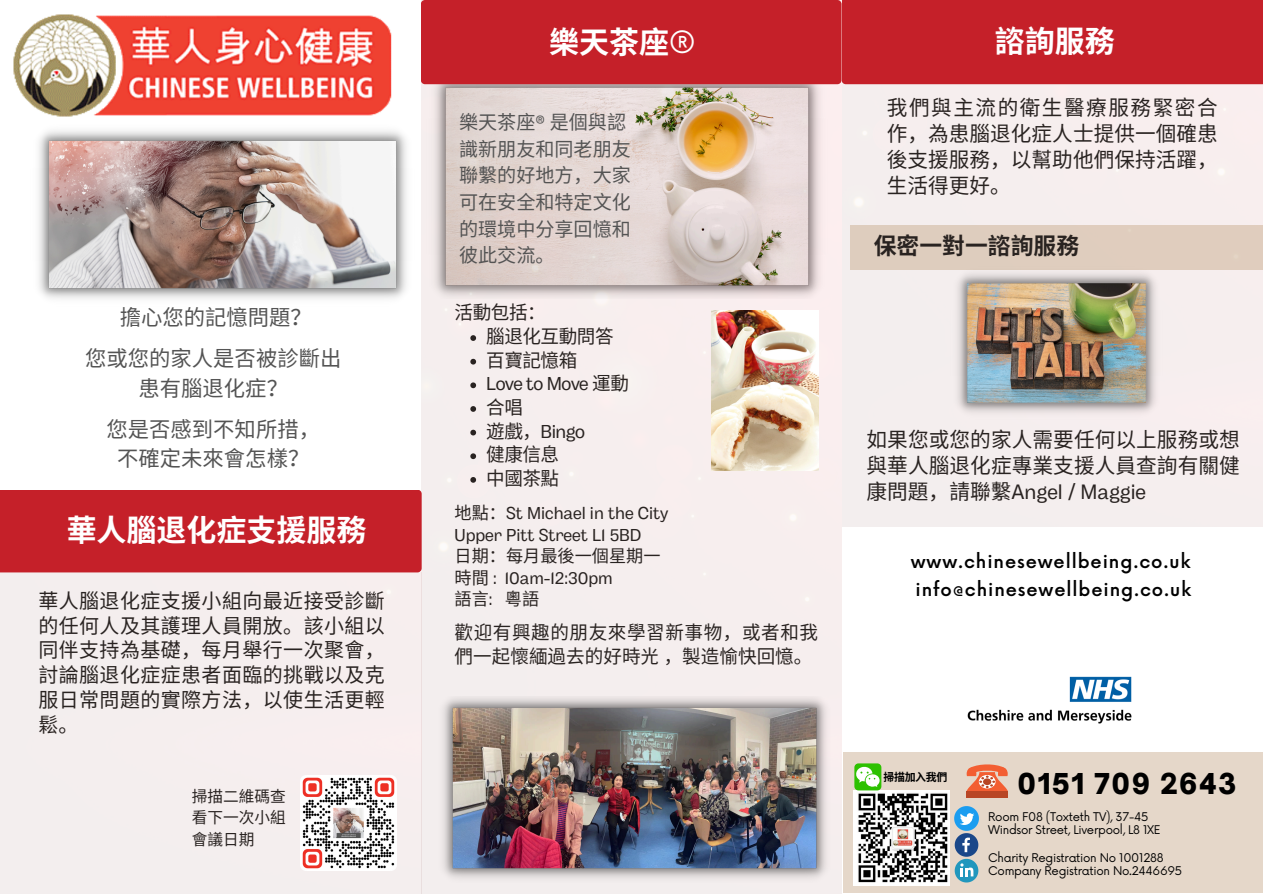
<style>
.page{position:relative;width:1263px;height:894px;background:#fff}
.page>*{position:absolute;margin:0;border:0;box-sizing:border-box;transform-origin:0 0}
.t1{font:700 30px "Noto Sans CJ Ksc";color:#fff}
.t2{font:900 27.45px "Open Sauce One";letter-spacing:.05em;color:#000}
.t3{font:700 22.8px "Noto Sans CJ Ksc";color:#292321}
.t4{font:21.3px/29.4px "Noto Sans CJ Ksc";color:#545454;text-align:center}
.t5{font:20.7px/26px "Noto Sans CJ Ksc";color:#292321;text-align:justify}
.t6{font:19.95px/24.8px "Noto Sans CJ Ksc";letter-spacing:.02em;color:#292321;text-align:justify}
.t7{font:19.05px/26.7px "Noto Sans CJ Ksc";color:#545454}
.t8{font:18.6px/23.5px "Noto Sans CJ Ksc";letter-spacing:.03em;color:#292321}
.t9{font:18.6px "Noto Sans CJ Ksc";color:#292321}
.t10{font:18.6px "Body Grotesque";letter-spacing:-.025em;color:#292321}
.t11{font:18.6px "Noto Sans CJ Ksc";letter-spacing:-.025em;color:#292321}
.t12{font:500 18px "Now";letter-spacing:.05em;color:#000}
.t13{font:17.1px/21.5px "Body Grotesque";color:#292321}
.t14{font:15.6px/21.3px "Noto Sans CJ Ksc";color:#292321;text-align:justify}
.t15{font:11.7px/13.6px "Now";letter-spacing:-.025em;color:#000}
.t16{font:700 10.95px "Noto Sans CJ Ksc";letter-spacing:-.025em;color:#000}
.s1{font-family:"Now";font-weight:500}
.s2{font-family:"Body Grotesque"}
.s3{font-family:"Noto Sans CJ Ksc"}
</style>
<div class="page">
<img style="left:422px;top:0;width:419px;height:893px">
<div style="left:421px;top:0;width:421px;height:84px;background:#c52029;border-radius:4px"></div>
<div style="left:851px;top:226px;width:412px;height:44px;background:#dfcdbe"></div>
<div style="left:842px;top:0;width:421px;height:84px;background:#c52029"></div>
<svg style="left:470px;top:335px;width:6px;height:6px"></svg>
<svg style="left:470px;top:359px;width:6px;height:5px"></svg>
<svg style="left:470px;top:382px;width:6px;height:6px"></svg>
<svg style="left:470px;top:406px;width:6px;height:5px"></svg>
<svg style="left:470px;top:429px;width:6px;height:6px"></svg>
<svg style="left:470px;top:453px;width:6px;height:6px"></svg>
<svg style="left:470px;top:477px;width:6px;height:5px"></svg>
<img style="left:950px;top:270px;width:213px;height:150px">
<div style="left:0;top:489px;width:422px;height:83px;background:#c52029"></div>
<img style="left:300px;top:775px;width:96px;height:95px">
<img style="left:38px;top:130px;width:369px;height:169px">
<img style="left:437px;top:696px;width:394px;height:186px">
<img style="left:712px;top:310px;width:107px;height:160px">
<img style="left:13px;top:14px;width:379px;height:103px">
<img style="left:967px;top:676px;width:165px;height:48px">
<div style="left:843px;top:752px;width:420px;height:140px;background:#e5d7c9"></div>
<img style="left:854px;top:789px;width:95px;height:96px">
<div style="left:854px;top:763px;width:27px;height:27px;background:#2dc100;border-radius:4px"></div>
<svg style="left:856px;top:766px;width:24px;height:20px"></svg>
<div style="left:966px;top:791px;width:42px;height:7px;background:#b84625"></div>
<svg style="left:966px;top:764px;width:42px;height:27px"></svg>
<svg style="left:954px;top:806px;width:25px;height:76px"></svg>
<p class="t4" style="left:120px;top:301px;width:194px">擔心您的記憶問題？</p>
<h3 class="t4" style="left:85px;top:342px;width:258px">您或您的家人是否被診斷出患有腦退化症？</h3>
<p class="t4" style="left:107px;top:413px;width:215px">您是否感到不知所措，不確定未來會怎樣？</p>
<h3 class="t1" style="left:67px;top:506px;width:301px">華人腦退化症支援服務</h3>
<h2 class="t6" style="left:38px;top:587px;width:348px">華人腦退化症支援小組向最近接受診斷的任何人及其護理人員開放。該小組以同伴支持為基礎，每月舉行一次聚會，討論腦退化症症患者面臨的挑戰以及克服日常問題的實際方法，以使生活更輕鬆。</h2>
<h3 class="t14" style="left:192px;top:784px;width:96px">掃描二維碼查看下一次小組會議日期</h3>
<h1 class="t1" style="left:549px;top:18px;width:148px">樂天茶座<span class="s1">®</span></h1>
<p class="t7" style="left:459px;top:108px;width:173px">樂天茶座<span class="s2">®</span> 是個與認識新朋友和同老朋友聯繫的好地方，大家可在安全和特定文化的環境中分享回憶和彼此交流。</p>
<h4 class="t9" style="left:455px;top:298px;width:93px">活動包括：</h4>
<h4 class="t11" style="left:486px;top:321px;width:129px">腦退化互動問答</h4>
<p class="t9" style="left:486px;top:345px;width:93px">百寶記憶箱</p>
<p class="t10" style="left:486px;top:373px;width:144px">Love to Move <span class="s3">運動</span></p>
<p class="t9" style="left:486px;top:392px;width:38px">合唱</p>
<p class="t10" style="left:486px;top:420px;width:100px"><span class="s3">遊戲，</span>Bingo</p>
<p class="t9" style="left:486px;top:439px;width:74px">健康信息</p>
<p class="t9" style="left:486px;top:463px;width:74px">中國茶點</p>
<p class="t13" style="left:455px;top:504px;width:215px"><span class="s3">地點：</span>St Michael in the City<br>Upper Pitt Street L1 5BD<br><span class="s3">日期：每月最後一個星期一時間</span> : 10am-12:30pm<br><span class="s3">語言</span>: <span class="s3">粵語</span></p>
<h6 class="t8" style="left:455px;top:619px;width:365px">歡迎有興趣的朋友來學習新事物，或者和我們一起懷緬過去的好時光，製造愉快回憶。</h6>
<h1 class="t1" style="left:995px;top:17px;width:121px">諮詢服務</h1>
<p class="t5" style="left:887px;top:93px;width:332px">我們與主流的衛生醫療服務緊密合作，為患腦退化症人士提供一個確患後支援服務，以幫助他們保持活躍，生活得更好。</p>
<p class="t3" style="left:874px;top:228px;width:207px">保密一對一諮詢服務</p>
<p class="t5" style="left:867px;top:425px;width:375px">如果您或您的家人需要任何以上服務或想與華人腦退化症專業支援人員查詢有關健康問題，請聯繫<span class="s2">Angel / Maggie</span></p>
<h4 class="t12" style="left:911px;top:551px;width:281px">www.chinesewellbeing.co.uk</h4>
<p class="t12" style="left:915px;top:579px;width:277px">info@chinesewellbeing.co.uk</p>
<h5 class="t16" style="left:883px;top:768px;width:66px">掃描加入我們</h5>
<p class="t2" style="left:1018px;top:766px;width:220px">0151 709 2643</p>
<p class="t15" style="left:988px;top:810px;width:174px">Room F08 (Toxteth TV), 37-45<br>Windsor Street, Liverpool, L8 1XE</p>
<p class="t15" style="left:988px;top:851px;width:177px">Charity Registration No 1001288</p>
<p class="t15" style="left:988px;top:864px;width:196px">Company Registration No.2446695</p>
</div>
